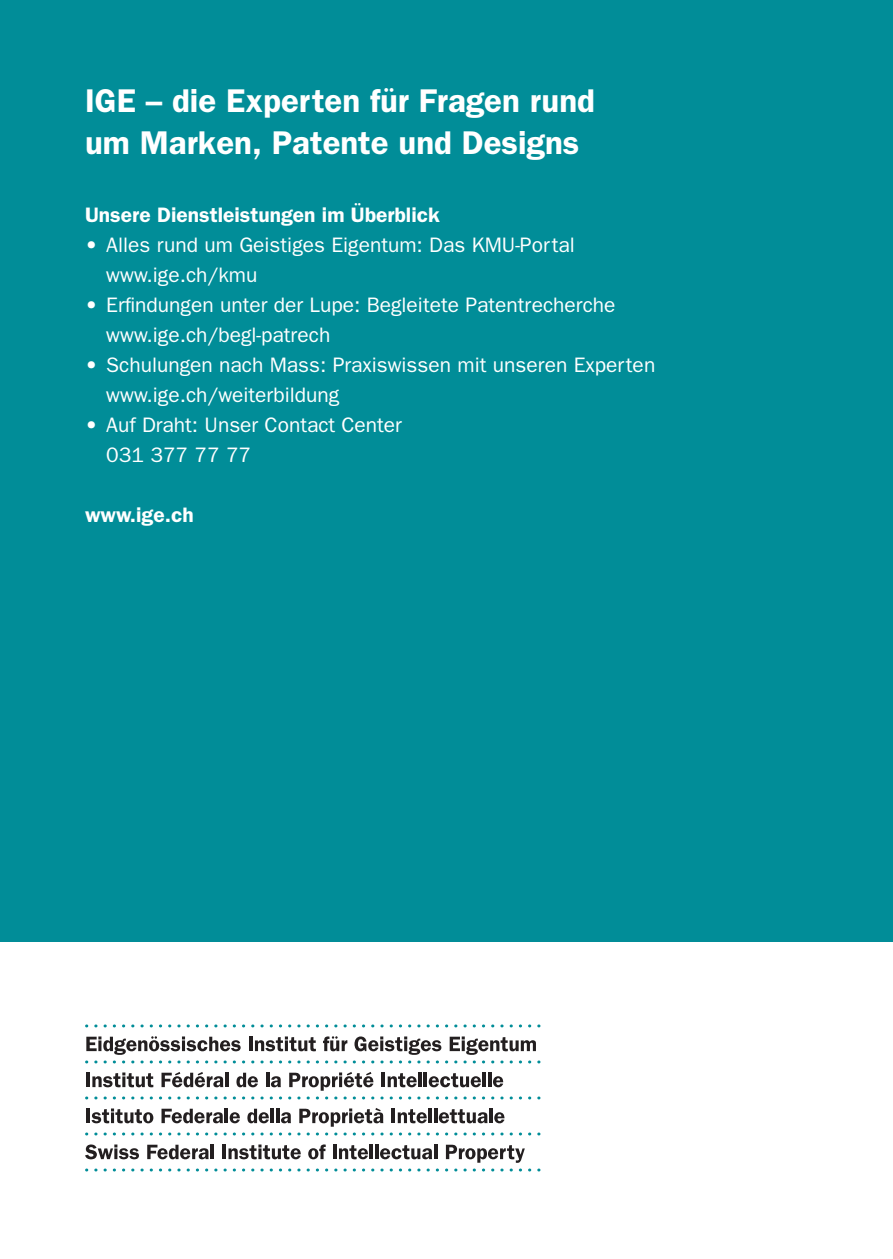
<style>
.page{position:relative;width:893px;height:1259px;background:#fff}
.page>*{position:absolute;margin:0;border:0;box-sizing:border-box;transform-origin:0 0}
.t1{font:600 33px/42px "Franklin Gothic";color:#fff}
.t2{font:21px/30px "Franklin Gothic";color:#fff}
.t3{font:600 21px "Franklin Gothic";color:#fff}
</style>
<div class="page">
<div style="left:0;top:0;width:893px;height:942px;background:#018d98"></div>
<hr style="left:86px;top:1072px;width:4px;height:15px;background:#231f20">
<svg style="left:92px;top:1072px;width:61px;height:15px"></svg>
<svg style="left:161px;top:1072px;width:62px;height:15px"></svg>
<hr style="left:225px;top:1072px;width:3px;height:15px;background:#231f20">
<svg style="left:236px;top:1072px;width:22px;height:15px"></svg>
<hr style="left:266px;top:1072px;width:3px;height:15px;background:#231f20">
<svg style="left:271px;top:1076px;width:10px;height:11px"></svg>
<svg style="left:289px;top:1072px;width:84px;height:18px"></svg>
<hr style="left:382px;top:1072px;width:3px;height:15px;background:#231f20">
<svg style="left:388px;top:1073px;width:29px;height:14px"></svg>
<hr style="left:418px;top:1072px;width:3px;height:15px;background:#231f20">
<hr style="left:424px;top:1072px;width:3px;height:15px;background:#231f20">
<svg style="left:429px;top:1073px;width:52px;height:14px"></svg>
<hr style="left:483px;top:1072px;width:3px;height:15px;background:#231f20">
<hr style="left:488px;top:1072px;width:3px;height:15px;background:#231f20">
<svg style="left:493px;top:1076px;width:10px;height:11px"></svg>
<hr style="left:86px;top:1108px;width:4px;height:15px;background:#231f20">
<svg style="left:92px;top:1108px;width:61px;height:15px"></svg>
<svg style="left:161px;top:1108px;width:62px;height:15px"></svg>
<hr style="left:225px;top:1108px;width:3px;height:15px;background:#231f20">
<svg style="left:230px;top:1112px;width:10px;height:11px"></svg>
<svg style="left:247px;top:1108px;width:22px;height:15px"></svg>
<hr style="left:271px;top:1108px;width:3px;height:15px;background:#231f20">
<hr style="left:276px;top:1108px;width:3px;height:15px;background:#231f20">
<svg style="left:281px;top:1112px;width:10px;height:11px"></svg>
<svg style="left:299px;top:1108px;width:84px;height:18px"></svg>
<hr style="left:392px;top:1108px;width:3px;height:15px;background:#231f20">
<svg style="left:398px;top:1109px;width:29px;height:14px"></svg>
<hr style="left:429px;top:1108px;width:3px;height:15px;background:#231f20">
<hr style="left:434px;top:1108px;width:3px;height:15px;background:#231f20">
<svg style="left:439px;top:1109px;width:49px;height:14px"></svg>
<hr style="left:489px;top:1108px;width:3px;height:15px;background:#231f20">
<svg style="left:494px;top:1112px;width:10px;height:11px"></svg>
<svg style="left:85px;top:1144px;width:54px;height:15px"></svg>
<svg style="left:147px;top:1144px;width:62px;height:15px"></svg>
<hr style="left:211px;top:1144px;width:3px;height:15px;background:#231f20">
<hr style="left:223px;top:1144px;width:3px;height:15px;background:#231f20">
<svg style="left:228px;top:1144px;width:73px;height:15px"></svg>
<svg style="left:308px;top:1144px;width:18px;height:15px"></svg>
<hr style="left:333px;top:1144px;width:3px;height:15px;background:#231f20">
<svg style="left:339px;top:1145px;width:29px;height:14px"></svg>
<hr style="left:370px;top:1144px;width:3px;height:15px;background:#231f20">
<hr style="left:375px;top:1144px;width:3px;height:15px;background:#231f20">
<svg style="left:380px;top:1145px;width:52px;height:14px"></svg>
<hr style="left:434px;top:1144px;width:3px;height:15px;background:#231f20">
<svg style="left:446px;top:1144px;width:79px;height:18px"></svg>
<svg style="left:87px;top:1024px;width:454px;height:3px"></svg>
<svg style="left:86px;top:1036px;width:455px;height:27px"></svg>
<svg style="left:87px;top:1096px;width:454px;height:3px"></svg>
<svg style="left:87px;top:1132px;width:454px;height:3px"></svg>
<svg style="left:87px;top:1168px;width:454px;height:3px"></svg>
<h2 class="t1" style="left:85px;top:78px;width:511px">IGE – die Experten für Fragen rund um Marken, Patente und Designs</h2>
<h3 class="t3" style="left:85px;top:202px;width:356px">Unsere Dienstleistungen im Überblick</h3>
<p class="t2" style="left:106px;top:229px;width:470px;text-indent:-21px">• Alles rund um Geistiges Eigentum: Das KMU-Portal www.ige.ch/kmu</p>
<p class="t2" style="left:106px;top:289px;width:511px;text-indent:-21px">• Erfindungen unter der Lupe: Begleitete Patentrecherche www.ige.ch/begl-patrech</p>
<p class="t2" style="left:106px;top:349px;width:550px;text-indent:-21px">• Schulungen nach Mass: Praxiswissen mit unseren Experten www.ige.ch/weiterbildung</p>
<p class="t2" style="left:106px;top:409px;width:297px;text-indent:-21px">• Auf Draht: Unser Contact Center<br>031 377 77 77</p>
<p class="t3" style="left:85px;top:502px;width:110px">www.ige.ch</p>
</div>
